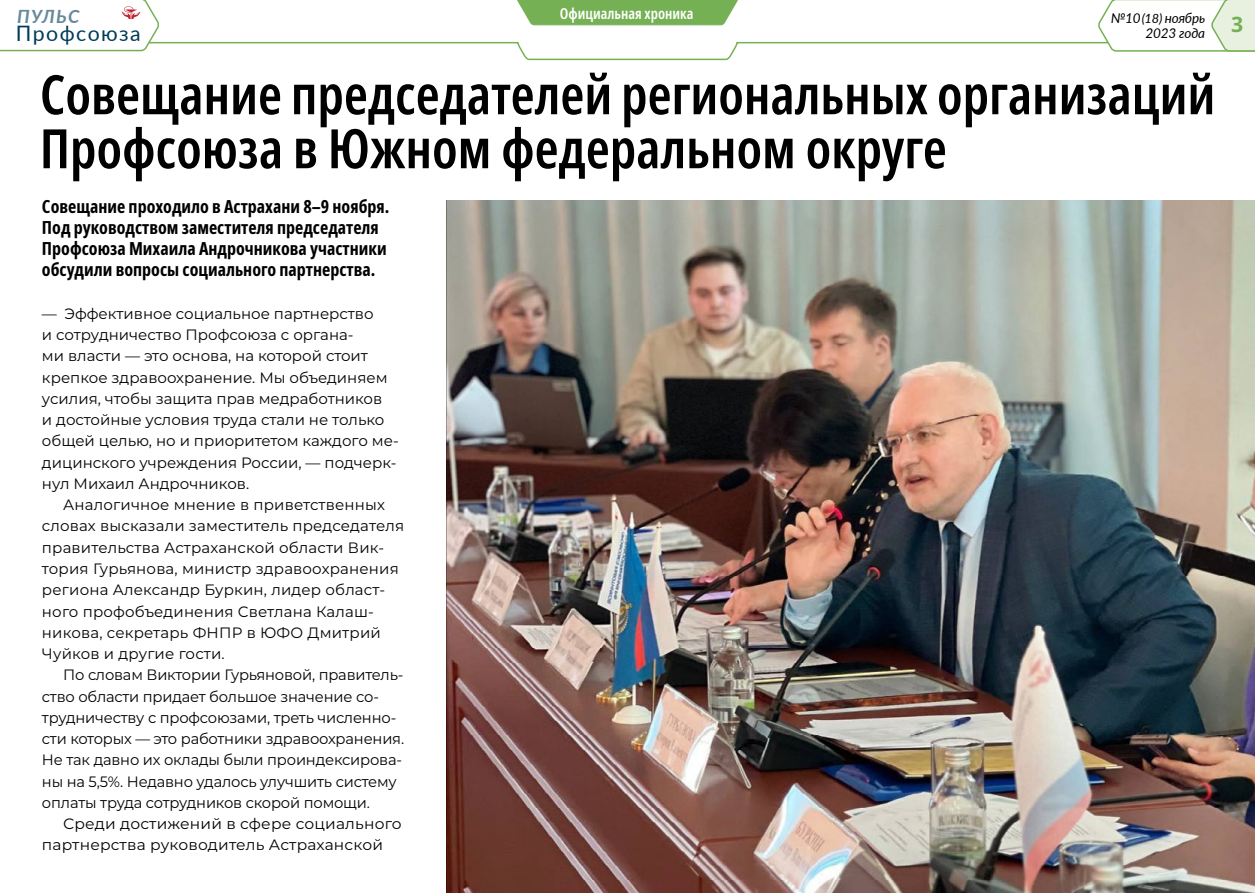
<style>
.page{position:relative;width:1255px;height:893px;background:#fff}
.page>*{position:absolute;margin:0;border:0;box-sizing:border-box;transform-origin:0 0}
.t1{font:600 extra-condensed 54.3px/54px "Noto Sans";color:#000}
.t2{font:21.3px "Lato";letter-spacing:.07em;color:#003b59}
.t3{font:italic 700 18.3px "Lato";letter-spacing:.07em;color:#66899b}
.t4{font:700 extra-condensed 18px/21.3px "Noto Sans";color:#000}
.t5{font:15px/21.3px "Montserrat";color:#000}
.t6{font:600 extra-condensed 15px "Noto Sans";color:#fff}
.t7{font:italic 13.5px/15.3px "Lato";letter-spacing:-.01em;color:#000}
.s1{font-size:12.75px}
</style>
<div class="page">
<img style="left:446px;top:201px;width:808px;height:692px">
<svg style="left:161px;top:41px;width:935px;height:20px"></svg>
<svg style="left:517px;top:0;width:221px;height:26px"></svg>
<svg style="left:1096px;top:0;width:158px;height:52px"></svg>
<svg style="left:0;top:0;width:161px;height:52px"></svg>
<p class="t3" style="left:17px;top:3px;width:64px">ПУЛЬС</p>
<h2 class="t2" style="left:16px;top:18px;width:126px">Профсоюза</h2>
<p class="t6" style="left:560px;top:3px;width:135px">Официальная хроника</p>
<p class="t7" style="left:1145px;top:10px;width:99px;text-indent:-35px">№10 <span class="s1">(18)</span> ноябрь<br>2023 года <sup>3</sup></p>
<h1 class="t1" style="left:40px;top:69px;width:1176px">Совещание председателей региональных организаций<br>Профсоюза в Южном федеральном округе</h1>
<p class="t4" style="left:42px;top:196px;width:349px">Совещание проходило в Астрахани 8–9 ноября.<br>Под руководством заместителя председателя Профсоюза Михаила Андрочникова участники обсудили вопросы социального партнерства.</p>
<p class="t5" style="left:42px;top:302px;width:358px">— Эффективное социальное партнерство<br>и сотрудничество Профсоюза с органа-<br>ми власти — это основа, на которой стоит крепкое здравоохранение. Мы объединяем усилия, чтобы защита прав медработников<br>и достойные условия труда стали не только общей целью, но и приоритетом каждого ме&shy;дицинского учреждения России, — подчерк&shy;нул Михаил Андрочников.</p>
<p class="t5" style="left:42px;top:494px;width:363px;text-indent:21px">Аналогичное мнение в приветственных словах высказали заместитель председателя правительства Астраханской области Вик&shy;тория Гурьянова, министр здравоохранения региона Александр Буркин, лидер област&shy;ного профобъединения Светлана Калаш&shy;никова, секретарь ФНПР в ЮФО Дмитрий Чуйков и другие гости.</p>
<p class="t5" style="left:42px;top:664px;width:363px;text-indent:21px">По словам Виктории Гурьяновой, правитель&shy;ство области придает большое значение со&shy;трудничеству с профсоюзами, треть численно&shy;сти которых — это работники здравоохранения.<br>Не так давно их оклады были проиндексирова&shy;ны на 5,5%. Недавно удалось улучшить систему оплаты труда сотрудников скорой помощи.</p>
<p class="t5" style="left:42px;top:813px;width:361px;text-indent:21px">Среди достижений в сфере социального партнерства руководитель Астраханской</p>
</div>
